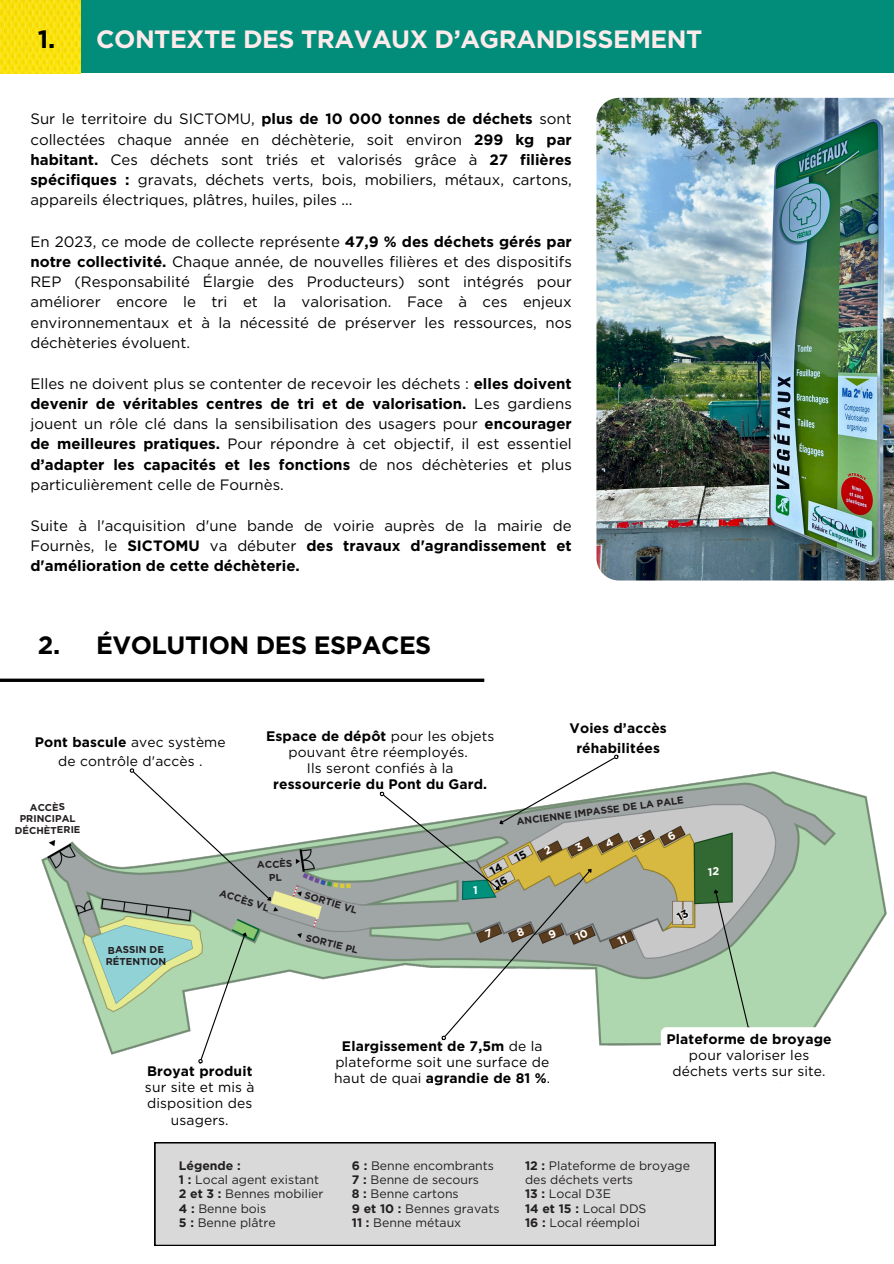
<style>
.page{position:relative;width:894px;height:1264px;background:#fff}
.page>*{position:absolute;margin:0;border:0;box-sizing:border-box;transform-origin:0 0}
.t1{font:700 25.05px "Gotham";letter-spacing:-.02em;color:#fdeaeb}
.t2{font:700 25.05px "Gotham";letter-spacing:-.02em;color:#000}
.t3{font:15px/20.2px "Gotham";color:#000;text-align:justify}
.t4{font:13.8px/16.2px "Gotham";letter-spacing:.01em;color:#000;text-align:center}
.t5{font:700 13.8px/19.2px "Gotham";letter-spacing:.01em;color:#000;text-align:center}
.t6{font:12.3px/14.4px "Gotham";color:#231f20}
.t7{font:700 9.9px/11.6px "Gotham";color:#231f20;text-align:center}
.s1{font-weight:700}
.s2{font-weight:400}
</style>
<div class="page">
<div style="left:80px;top:0;width:813px;height:73px;background:#018d7a"></div>
<img style="left:0;top:0;width:80px;height:73px">
<img style="left:596px;top:98px;width:297px;height:482px">
<svg style="left:0;top:678px;width:484px;height:4px;background:#272727"></svg>
<img style="left:41px;top:771px;width:846px;height:312px">
<svg style="left:128px;top:768px;width:146px;height:136px"></svg>
<svg style="left:198px;top:930px;width:51px;height:133px"></svg>
<div style="left:154px;top:1142px;width:561px;height:103px;background:#d9d9d9"></div>
<svg style="left:637px;top:834px;width:9px;height:10px"></svg>
<svg style="left:707px;top:867px;width:11px;height:8px"></svg>
<svg style="left:666px;top:830px;width:10px;height:10px"></svg>
<svg style="left:660px;top:887px;width:177px;height:195px"></svg>
<svg style="left:378px;top:754px;width:249px;height:287px"></svg>
<h2 class="t2" style="left:38px;top:24px;width:19px">1.</h2>
<p class="t1" style="left:96px;top:24px;width:607px">CONTEXTE DES TRAVAUX D’AGRANDISSEMENT</p>
<h4 class="t3" style="left:30px;top:109px;width:542px">Sur le territoire du SICTOMU, <span class="s1">plus de 10 000 tonnes de déchets</span> sont collectées chaque année en déchèterie, soit environ <span class="s1">299 kg par habitant.</span> Ces déchets sont triés et valorisés grâce à <span class="s1">27 filières spécifiques :</span> gravats, déchets verts, bois, mobiliers, métaux, cartons, appareils électriques, plâtres, huiles, piles ...</h4>
<p class="t3" style="left:30px;top:231px;width:542px">En 2023, ce mode de collecte représente <span class="s1">47,9 % des déchets gérés par notre collectivité.</span> Chaque année, de nouvelles filières et des dispositifs REP (Responsabilité Élargie des Producteurs) sont intégrés pour améliorer encore le tri et la valorisation. Face à ces enjeux environnementaux et à la nécessité de préserver les ressources, nos déchèteries évoluent.</p>
<h1 class="t3" style="left:30px;top:373px;width:542px">Elles ne doivent plus se contenter de recevoir les déchets : <span class="s1">elles doivent devenir de véritables centres de tri et de valorisation.</span> Les gardiens jouent un rôle clé dans la sensibilisation des usagers pour <span class="s1">encourager de meilleures pratiques.</span> Pour répondre à cet objectif, il est essentiel <span class="s1">d’adapter les capacités et les fonctions</span> de nos déchèteries et plus particulièrement celle de Fournès.</h1>
<p class="t3" style="left:30px;top:515px;width:542px">Suite à l'acquisition d'une bande de voirie auprès de la mairie de Fournès, le <span class="s1">SICTOMU</span> va débuter <span class="s1">des travaux d'agrandissement et d'amélioration de cette déchèterie.</span></p>
<h4 class="t2" style="left:38px;top:630px;width:24px">2.</h4>
<p class="t2" style="left:96px;top:630px;width:336px">ÉVOLUTION DES ESPACES</p>
<p class="t4" style="left:35px;top:732px;width:192px;line-height:19.2px"><span class="s1">Pont bascule</span> avec système de contrôle d'accès .</p>
<p class="t7" style="left:14px;top:801px;width:67px;rotate:-1deg">ACCÈS<br>PRINCIPAL<br>DÉCHÈTERIE</p>
<p class="t4" style="left:266px;top:727px;width:230px"><span class="s1">Espace de dépôt</span> pour les objets pouvant être réemployés.<br>Ils seront confiés à la <span class="s1">ressourcerie du Pont du Gard.</span></p>
<h2 class="t7" style="left:257px;top:858px;width:37px;line-height:13px;rotate:-3deg">ACCÈS<br>PL</h2>
<p class="t7" style="left:105px;top:944px;width:62px;text-align:left;rotate:-1deg">BASSIN DE<br>RÉTENTION</p>
<p class="t7" style="left:221px;top:887px;width:53px;rotate:17deg">ACCÈS VL</p>
<p class="t7" style="left:306px;top:889px;width:56px;rotate:16deg">SORTIE VL</p>
<p class="t7" style="left:307px;top:931px;width:55px;rotate:14deg">SORTIE PL</p>
<h1 class="t5" style="left:569px;top:719px;width:99px">Voies d’accès réhabilitées</h1>
<p class="t7" style="left:516px;top:815px;width:170px;rotate:-7deg">ANCIENNE IMPASSE DE LA PALE</p>
<p class="t5" style="left:666px;top:1030px;width:167px;line-height:16.2px">Plateforme de broyage <span class="s2">pour valoriser les</span></p>
<p class="t4" style="left:334px;top:1038px;width:217px"><span class="s1">Elargissement de 7,5m</span> de la plateforme soit une surface de haut de quai <span class="s1">agrandie de 81 %</span>.</p>
<p class="t5" style="left:147px;top:1061px;width:107px">Broyat produit</p>
<p class="t4" style="left:672px;top:1063px;width:154px">déchets verts sur site.</p>
<p class="t4" style="left:145px;top:1079px;width:111px">sur site et mis à disposition des usagers.</p>
<p class="t6" style="left:179px;top:1158px;width:146px"><span class="s1">Légende :<br>1 :</span> Local agent existant<br><span class="s1">2 et 3 :</span> Bennes mobilier<br><span class="s1">4 :</span> Benne bois<br><span class="s1">5 :</span> Benne plâtre</p>
<p class="t6" style="left:352px;top:1158px;width:149px"><span class="s1">6 :</span> Benne encombrants<br><span class="s1">7 :</span> Benne de secours<br><span class="s1">8 :</span> Benne cartons<br><span class="s1">9 et 10 :</span> Bennes gravats<br><span class="s1">11 :</span> Benne métaux</p>
<p class="t6" style="left:525px;top:1158px;width:166px"><span class="s1">12 :</span> Plateforme de broyage des déchets verts<br><span class="s1">13 :</span> Local D3E<br><span class="s1">14 et 15 :</span> Local DDS<br><span class="s1">16 :</span> Local réemploi</p>
</div>
